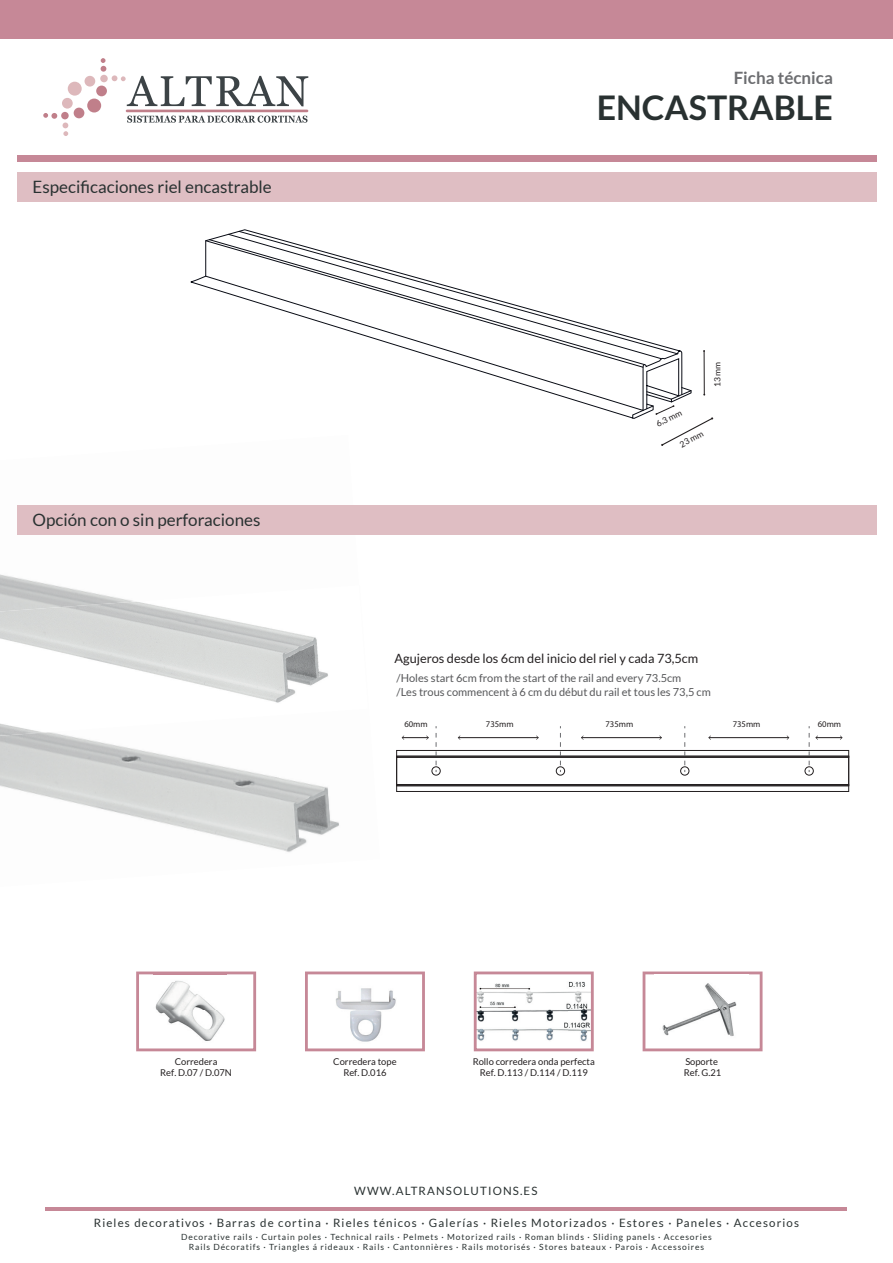
<style>
.page{position:relative;width:893px;height:1263px;background:#fff}
.page>*{position:absolute;margin:0;border:0;box-sizing:border-box;transform-origin:0 0}
.t1{font:700 34.05px "Lato";color:#293131}
.t2{font:16.95px "Lato";color:#293131}
.t3{font:700 16.95px "Lato";color:#6c6d70}
.t4{font:12.75px "Lato";color:#231f20}
.t5{font:11.55px "Lato";letter-spacing:.1em;color:#293131}
.t6{font:11.1px/13.4px "Lato";color:#57585a}
.t7{font:9.3px/11.2px "Lato";color:#231f20;text-align:center}
.t8{font:8.7px "Myriad Pro";color:#231f20}
.t9{font:8.55px/10.2px "Lato";letter-spacing:.1em;color:#293131;text-align:center}
.t10{font:8.55px "Lato";color:#231f20}
</style>
<div class="page">
<img style="left:478px;top:981px;width:112px;height:60px">
<img style="left:0;top:574px;width:52px;height:11px">
<img style="left:0;top:736px;width:274px;height:113px">
<img style="left:274px;top:776px;width:59px;height:76px">
<img style="left:0;top:585px;width:328px;height:151px">
<svg style="left:43px;top:113px;width:14px;height:6px"></svg>
<div style="left:61px;top:112px;width:8px;height:7px;background:#c07f8a;border-radius:50%"></div>
<div style="left:74px;top:108px;width:10px;height:10px;background:#c07f8a;border-radius:50%"></div>
<div style="left:87px;top:99px;width:14px;height:13px;background:#c07f8a;border-radius:50%"></div>
<div style="left:96px;top:86px;width:11px;height:10px;background:#c07f8a;border-radius:50%"></div>
<svg style="left:101px;top:58px;width:5px;height:14px"></svg>
<hr style="left:126px;top:110px;width:182px;height:2px;background:#c07f8a">
<svg style="left:112px;top:75px;width:196px;height:31px"></svg>
<div style="left:100px;top:75px;width:8px;height:7px;background:#ddb8bb;border-radius:50%"></div>
<div style="left:85px;top:76px;width:10px;height:11px;background:#ddb8bb;border-radius:50%"></div>
<div style="left:68px;top:82px;width:14px;height:14px;background:#ddb8bb;border-radius:50%"></div>
<div style="left:62px;top:98px;width:11px;height:11px;background:#ddb8bb;border-radius:50%"></div>
<svg style="left:63px;top:123px;width:5px;height:13px"></svg>
<svg style="left:127px;top:116px;width:181px;height:7px"></svg>
<div style="left:17px;top:156px;width:859px;height:6px;background:#c68897"></div>
<div style="left:0;top:0;width:893px;height:38px;background:#c68897"></div>
<div style="left:17px;top:172px;width:859px;height:30px;background:#dfbec3"></div>
<div style="left:17px;top:505px;width:859px;height:30px;background:#dfbec3"></div>
<hr style="left:46px;top:1207px;width:801px;height:4px;background:#c68897">
<svg style="left:136px;top:971px;width:120px;height:80px"></svg>
<svg style="left:305px;top:971px;width:120px;height:80px"></svg>
<div style="left:474px;top:971px;width:120px;height:80px;border:3px solid #c68897"></div>
<svg style="left:643px;top:971px;width:119px;height:80px"></svg>
<svg style="left:469px;top:368px;width:163px;height:43px"></svg>
<svg style="left:205px;top:240px;width:439px;height:128px"></svg>
<svg style="left:632px;top:350px;width:82px;height:96px"></svg>
<div style="left:396px;top:750px;width:453px;height:42px;border:1px solid #231f20"></div>
<div style="left:396px;top:756px;width:453px;height:2px;border:1px solid #231f20"></div>
<div style="left:396px;top:784px;width:453px;height:2px;border:1px solid #231f20"></div>
<div style="left:432px;top:766px;width:9px;height:9px;border:1px solid #231f20;border-radius:50%"></div>
<div style="left:556px;top:766px;width:9px;height:9px;border:1px solid #231f20;border-radius:50%"></div>
<div style="left:680px;top:766px;width:9px;height:9px;border:1px solid #231f20;border-radius:50%"></div>
<div style="left:805px;top:766px;width:9px;height:9px;border:1px solid #231f20;border-radius:50%"></div>
<svg style="left:402px;top:735px;width:27px;height:5px"></svg>
<hr style="left:458px;top:737px;width:80px;height:1px;background:#231f20">
<hr style="left:581px;top:737px;width:80px;height:1px;background:#231f20">
<svg style="left:581px;top:735px;width:3px;height:5px"></svg>
<hr style="left:709px;top:737px;width:80px;height:1px;background:#231f20">
<svg style="left:436px;top:726px;width:1px;height:46px"></svg>
<svg style="left:809px;top:726px;width:34px;height:46px"></svg>
<svg style="left:560px;top:726px;width:1px;height:46px"></svg>
<svg style="left:684px;top:726px;width:1px;height:46px"></svg>
<img style="left:325px;top:977px;width:80px;height:70px">
<img style="left:153px;top:974px;width:74px;height:73px">
<img style="left:655px;top:974px;width:93px;height:71px">
<h2 class="t2" style="left:33px;top:178px;width:241px">Especificaciones riel encastrable</h2>
<h2 class="t2" style="left:33px;top:511px;width:229px">Opción con o sin perforaciones</h2>
<h2 class="t3" style="left:734px;top:68px;width:101px">Ficha técnica</h2>
<h1 class="t1" style="left:597px;top:89px;width:238px">ENCASTRABLE</h1>
<p class="t10" style="left:655px;top:419px;width:29px;rotate:-26deg">6,3 mm</p>
<p class="t10" style="left:678px;top:441px;width:27px;rotate:-29deg">23 mm</p>
<p class="t10" style="left:712px;top:387px;width:27px;rotate:-90deg">13 mm</p>
<h3 class="t4" style="left:394px;top:651px;width:305px">Agujeros desde los 6cm del inicio del riel y cada 73,5cm</h3>
<p class="t6" style="left:397px;top:672px;width:316px">/Holes start 6cm from the start of the rail and every 73.5cm<br>/Les trous commencent à 6 cm du début du rail et tous les 73,5 cm</p>
<p class="t8" style="left:404px;top:719px;width:25px">60mm</p>
<p class="t8" style="left:486px;top:719px;width:29px">735mm</p>
<p class="t8" style="left:605px;top:719px;width:29px">735mm</p>
<p class="t8" style="left:733px;top:719px;width:29px">735mm</p>
<p class="t8" style="left:818px;top:719px;width:25px">60mm</p>
<p class="t7" style="left:160px;top:1055px;width:73px">Corredera<br>Ref. D.07 / D.07N</p>
<p class="t7" style="left:333px;top:1055px;width:65px">Corredera tope<br>Ref. D.016</p>
<p class="t7" style="left:473px;top:1055px;width:124px">Rollo corredera onda perfecta<br>Ref. D.113 / D.114 / D.119</p>
<p class="t7" style="left:684px;top:1055px;width:39px;text-align:left">Soporte<br>Ref. G.21</p>
<h3 class="t5" style="left:354px;top:1184px;width:185px">WWW.ALTRANSOLUTIONS.ES</h3>
<h3 class="t5" style="left:94px;top:1216px;width:707px">Rieles decorativos · Barras de cortina · Rieles ténicos · Galerías · Rieles Motorizados · Estores · Paneles · Accesorios</h3>
<p class="t9" style="left:181px;top:1231px;width:532px">Decorative rails · Curtain poles · Technical rails · Pelmets · Motorized rails · Roman blinds · Sliding panels · Accesories<br>Rails Décoratifs · Triangles á rideaux · Rails · Cantonnières · Rails motorisés · Stores bateaux · Parois · Accessoires</p>
</div>
